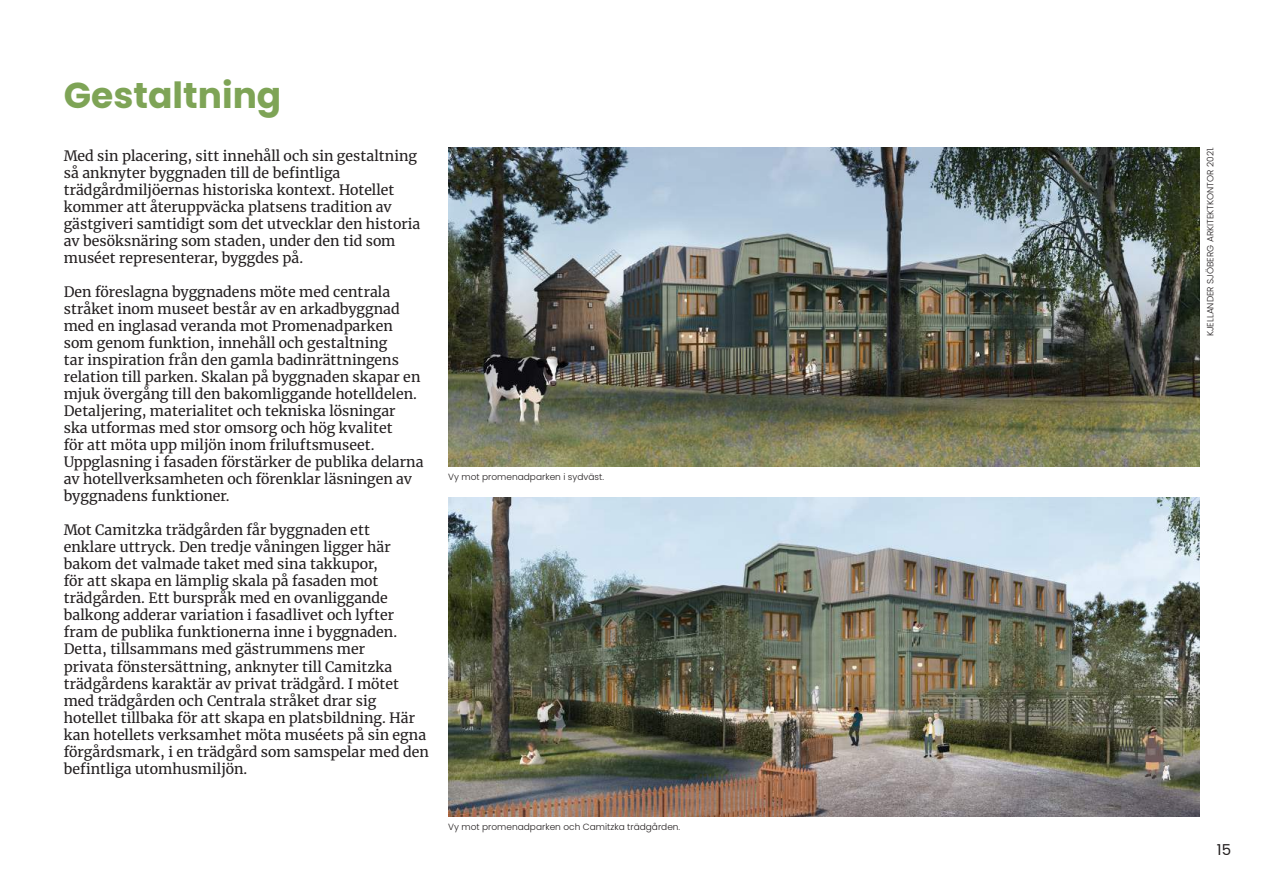
<style>
.page{position:relative;width:1263px;height:893px;background:#fff}
.page>*{position:absolute;margin:0;border:0;box-sizing:border-box;transform-origin:0 0}
.t1{font:700 36px "Poppins Latin";color:#7ea456}
.t2{font:15px "Poppins Latin";color:#231f20}
.t3{font:14.25px/17px "Merriweather";color:#231f20}
.t4{font:300 9px "Poppins Latin";color:#231f20}
</style>
<div class="page">
<img style="left:448px;top:147px;width:751px;height:320px">
<img style="left:448px;top:498px;width:751px;height:318px">
<h1 class="t1" style="left:64px;top:72px;width:219px">Gestaltning</h1>
<p class="t3" style="left:64px;top:146px;width:358px">Med sin placering, sitt innehåll och sin gestaltning så anknyter byggnaden till de befntliga trädgårdmiljöernas historiska kontext. Hotellet kommer att återuppväcka platsens tradition av gästgiveri samtidigt som det utvecklar den historia av besöksnäring som staden, under den tid som muséet representerar, byggdes på.</p>
<p class="t3" style="left:64px;top:282px;width:361px">Den föreslagna byggnadens möte med centrala stråket inom museet består av en arkadbyggnad med en inglasad veranda mot Promenadparken som genom funktion, innehåll och gestaltning<br>tar inspiration från den gamla badinrättningens relation till parken. Skalan på byggnaden skapar en mjuk övergång till den bakomliggande hotelldelen.<br>Detaljering, materialitet och tekniska lösningar<br>ska utformas med stor omsorg och hög kvalitet<br>för att möta upp miljön inom friluftsmuseet.<br>Uppglasning i fasaden förstärker de publika delarna av hotellverksamheten och förenklar läsningen av byggnadens funktioner.</p>
<p class="t3" style="left:64px;top:520px;width:367px">Mot Camitzka trädgården får byggnaden ett<br>enklare uttryck. Den tredje våningen ligger här bakom det valmade taket med sina takkupor,<br>för att skapa en lämplig skala på fasaden mot trädgården. Ett burspråk med en ovanliggande balkong adderar variation i fasadlivet och lyfter fram de publika funktionerna inne i byggnaden.<br>Detta, tillsammans med gästrummens mer<br>privata fönstersättning, anknyter till Camitzka trädgårdens karaktär av privat trädgård. I mötet med trädgården och Centrala stråket drar sig hotellet tillbaka för att skapa en platsbildning. Här kan hotellets verksamhet möta muséets på sin egna förgårdsmark, i en trädgård som samspelar med den befntliga utomhusmiljön.</p>
<p class="t4" style="left:448px;top:471px;width:157px">Vy mot promenadparken i sydväst.</p>
<p class="t4" style="left:448px;top:822px;width:233px">Vy mot promenadparken och Camitzka trädgården.</p>
<p class="t4" style="left:1205px;top:336px;width:191px;rotate:-90deg">KJELLANDER SJÖBERG ARKITEKTKONTOR 2021.</p>
<p class="t2" style="left:1217px;top:840px;width:16px">15</p>
</div>
